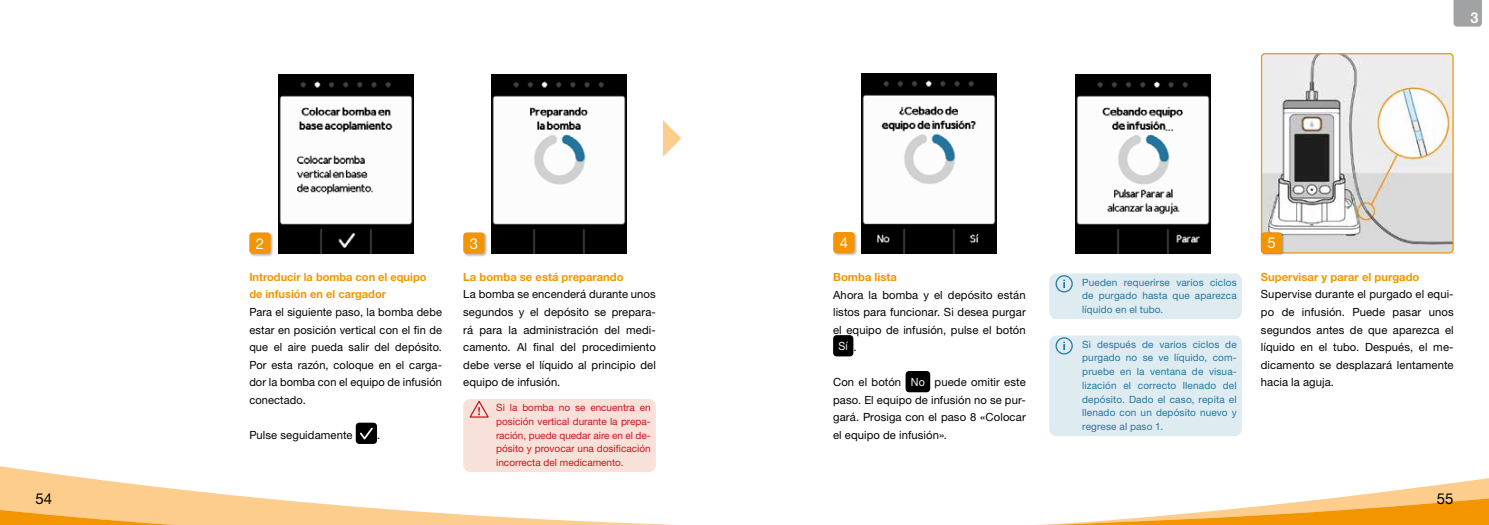
<style>
.page{position:relative;width:1489px;height:525px;background:#fff}
.page>*{position:absolute;margin:0;border:0;box-sizing:border-box;transform-origin:0 0}
.t1{font:15px "Helvetica Neue LTW1 G";color:#000}
.t2{font:15px "Helvetica Neue LTW1 G";color:#fbfbfb}
.t3{font:700 15px "Helvetica Neue LTW1 G";color:#fbfbfb;scale:.95 1}
.t4{font:11.25px/17.5px "Helvetica Neue LTW1 G";letter-spacing:.01em;color:#000;text-align:justify}
.t5{font:700 11.25px/17.5px "Helvetica Neue LTW1 G";color:#f39500}
.t6{font:11.25px "Helvetica Neue LTW1 G";color:#fbfbfb;scale:.95 1}
.t7{font:10px/13.8px "Helvetica Neue LTW1 G";letter-spacing:.015em;color:#2178a1;text-align:justify}
.t8{font:10px/13.8px "Helvetica Neue LTW1 G";color:#cc1420;text-align:justify}
.s1{color:#000}
.s2{color:#fbfbfb}
</style>
<div class="page">
<svg style="left:0;top:466px;width:1488px;height:29px"></svg>
<svg style="left:0;top:495px;width:1488px;height:29px"></svg>
<svg style="left:1453px;top:0;width:28px;height:27px"></svg>
<img style="left:491px;top:74px;width:135px;height:180px">
<img style="left:1262px;top:55px;width:190px;height:198px">
<div style="left:1260px;top:53px;width:193px;height:200px;border:1px solid #f39500;border-radius:4px"></div>
<img style="left:1075px;top:74px;width:135px;height:180px">
<img style="left:861px;top:74px;width:135px;height:179px">
<img style="left:278px;top:74px;width:135px;height:180px">
<svg style="left:663px;top:120px;width:18px;height:37px"></svg>
<div style="left:463px;top:232px;width:24px;height:24px;background:#000;opacity:.26"></div>
<div style="left:463px;top:232px;width:21px;height:22px;background:#f39500;border-radius:4px"></div>
<div style="left:249px;top:232px;width:24px;height:24px;background:#000;opacity:.26"></div>
<div style="left:249px;top:232px;width:21px;height:22px;background:#f39500;border-radius:4px"></div>
<div style="left:1260px;top:232px;width:24px;height:24px;background:#000;opacity:.26"></div>
<div style="left:1260px;top:232px;width:21px;height:21px;background:#f39500;border-radius:4px"></div>
<div style="left:833px;top:231px;width:24px;height:25px;background:#000;opacity:.26"></div>
<div style="left:833px;top:232px;width:21px;height:21px;background:#f39500;border-radius:4px"></div>
<div style="left:463px;top:399px;width:193px;height:73px;background:#f8e1d8;border-radius:7px"></div>
<svg style="left:469px;top:400px;width:20px;height:18px"></svg>
<div style="left:356px;top:422px;width:21px;height:21px;background:#000;border-radius:4px"></div>
<svg style="left:360px;top:427px;width:13px;height:12px"></svg>
<div style="left:833px;top:335px;width:20px;height:21px;background:#000;border-radius:4px"></div>
<div style="left:905px;top:371px;width:25px;height:21px;background:#000;border-radius:4px"></div>
<div style="left:1049px;top:273px;width:192px;height:46px;background:#deebf1;border-radius:7px"></div>
<div style="left:1055px;top:275px;width:17px;height:17px;border:1px solid #2178a1;border-radius:50%"></div>
<div style="left:1049px;top:335px;width:192px;height:101px;background:#deebf1;border-radius:7px"></div>
<div style="left:1055px;top:337px;width:17px;height:17px;border:1px solid #2178a1;border-radius:50%"></div>
<h1 class="t3" style="left:1470px;top:8px;width:10px">3</h1>
<h1 class="t2" style="left:256px;top:234px;width:10px">2</h1>
<h1 class="t2" style="left:469px;top:234px;width:10px">3</h1>
<h1 class="t2" style="left:839px;top:233px;width:10px">4</h1>
<h1 class="t2" style="left:1267px;top:233px;width:10px">5</h1>
<p class="t5" style="left:463px;top:268px;width:162px">La bomba se está preparando</p>
<p class="t4" style="left:463px;top:285px;width:194px">La bomba se encenderá durante unos segundos y el depósito se prepara‑ rá para la administración del medi‑ camento. Al final del procedimiento debe verse el líquido al principio del equipo de infusión.</p>
<p class="t8" style="left:496px;top:400px;width:156px">Si la bomba no se encuentra en posición vertical durante la prepa‑ ración, puede quedar aire en el de‑ pósito y provocar una dosificación incorrecta del medicamento.</p>
<p class="t5" style="left:1260px;top:268px;width:160px">Supervisar y parar el purgado</p>
<p class="t4" style="left:1260px;top:285px;width:194px">Supervise durante el purgado el equi‑ po de infusión. Puede pasar unos segundos antes de que aparezca el líquido en el tubo. Después, el me‑ dicamento se desplazará lentamente hacia la aguja.</p>
<p class="t5" style="left:249px;top:268px;width:179px">Introducir la bomba con el equipo de infusión en el cargador</p>
<p class="t4" style="left:249px;top:303px;width:194px">Para el siguiente paso, la bomba debe estar en posición vertical con el fin de que el aire pueda salir del depósito.<br>Por esta razón, coloque en el carga‑ dor la bomba con el equipo de infusión conectado.</p>
<p class="t4" style="left:249px;top:425px;width:105px">Pulse seguidamente</p>
<p class="t4" style="left:377px;top:425px;width:5px">.</p>
<p class="t5" style="left:833px;top:268px;width:65px">Bomba lista</p>
<p class="t4" style="left:833px;top:285px;width:194px">Ahora la bomba y el depósito están listos para funcionar. Si desea purgar el equipo de infusión, pulse el botón</p>
<p class="t6" style="left:838px;top:338px;width:20px">Sí <span class="s1">.</span></p>
<p class="t4" style="left:833px;top:373px;width:194px">Con el botón <span class="s2">No</span> puede omitir este paso. El equipo de infusión no se pur‑ gará. Prosiga con el paso 8 «Colocar el equipo de infusión».</p>
<p class="t7" style="left:1082px;top:275px;width:156px">Pueden requerirse varios ciclos de purgado hasta que aparezca líquido en el tubo.</p>
<p class="t7" style="left:1082px;top:337px;width:156px">Si después de varios ciclos de purgado no se ve líquido, com‑ pruebe en la ventana de visua‑ lización el correcto llenado del depósito. Dado el caso, repita el llenado con un depósito nuevo y regrese al paso 1.</p>
<h1 class="t1" style="left:35px;top:489px;width:18px">54</h1>
<h1 class="t1" style="left:1436px;top:489px;width:18px">55</h1>
</div>
